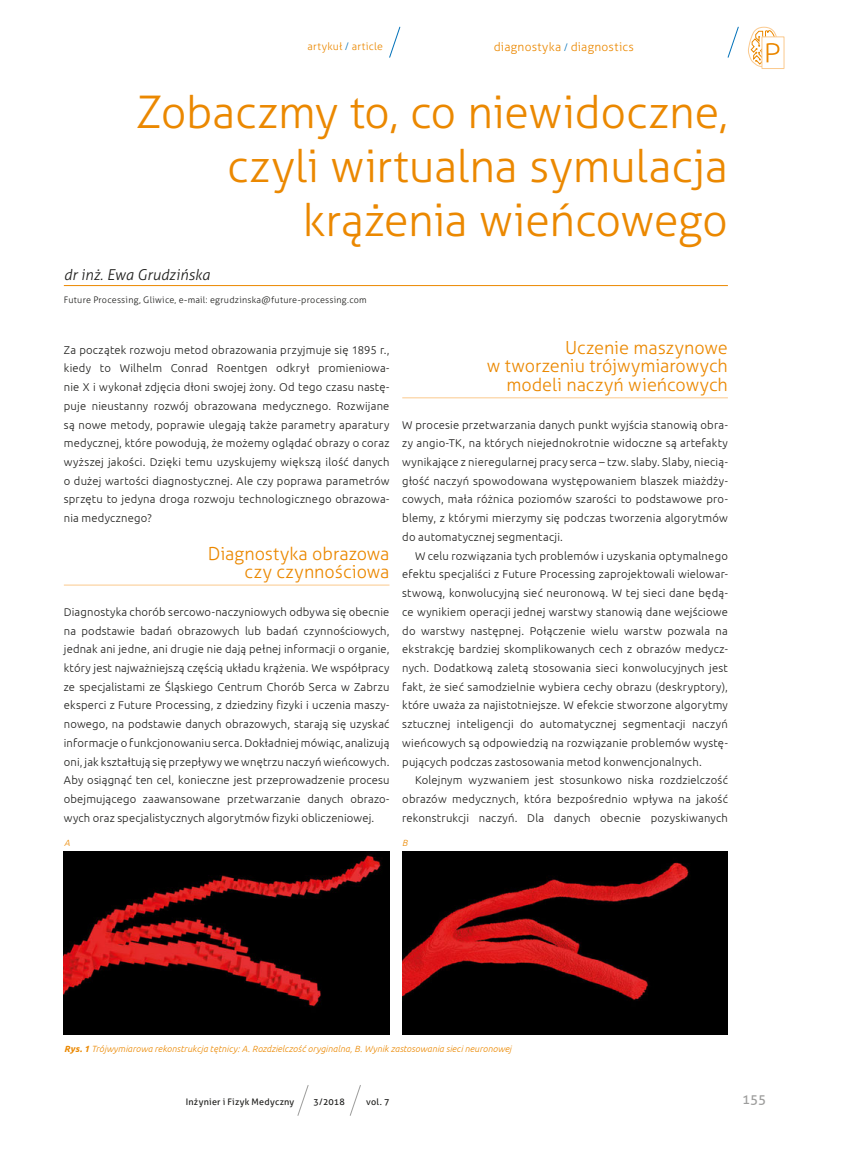
<style>
.page{position:relative;width:862px;height:1149px;background:#fff}
.page>*{position:absolute;margin:0;border:0;box-sizing:border-box;transform-origin:0 0}
.t1{font:300 45px/54px "Aller";letter-spacing:-.01em;color:#eb8800;text-align:right}
.t2{font:300 18px/18.8px "Aller";color:#eb8800;text-align:right}
.t3{font:italic 300 15px "Aller";letter-spacing:.005em;color:#1d1d1b}
.t4{font:13.5px "Aller";color:#9d9d9c}
.t5{font:300 12px "Aller";letter-spacing:.02em;color:#eb8800}
.t6{font:300 11.25px/18.8px "Ubuntu";letter-spacing:.015em;color:#1d1d1b;text-align:justify}
.t7{font:300 10.5px "Aller";letter-spacing:.025em;color:#eb8800}
.t8{font:italic 300 9px "Ubuntu";letter-spacing:.015em;color:#eb8800}
.t9{font:300 9px "Aller";letter-spacing:.025em;color:#1d1d1b}
.t10{font:9px "Aller";letter-spacing:.025em;color:#1d1d1b}
.s1{color:#0071b9}
.s2{font-size:10.5px;color:#0071b9}
.s3{font-weight:700}
</style>
<div class="page">
<svg style="left:297px;top:1085px;width:11px;height:30px"></svg>
<svg style="left:389px;top:26px;width:11px;height:32px"></svg>
<svg style="left:350px;top:1085px;width:10px;height:30px"></svg>
<svg style="left:727px;top:26px;width:53px;height:43px"></svg>
<hr style="left:64px;top:584px;width:325px;height:1px;background:#fbc98d">
<hr style="left:402px;top:397px;width:325px;height:1px;background:#fbc98d">
<hr style="left:64px;top:285px;width:663px;height:1px;background:#eb8800">
<img style="left:64px;top:851px;width:325px;height:183px">
<img style="left:402px;top:851px;width:325px;height:183px">
<p class="t7" style="left:307px;top:40px;width:77px">artykuł <span class="s1">/</span> article</p>
<p class="t5" style="left:493px;top:40px;width:142px">diagnostyka <span class="s2">/</span> diagnostics</p>
<h1 class="t1" style="left:137px;top:85px;width:592px">Zobaczmy to, co niewidoczne, czyli wirtualna symulacja krążenia wieńcowego</h1>
<h3 class="t3" style="left:64px;top:265px;width:148px">dr inż. Ewa Grudzińska</h3>
<p class="t9" style="left:64px;top:294px;width:304px">Future Processing, Gliwice, e-mail: egrudzinska@future-processing.com</p>
<p class="t6" style="left:64px;top:340px;width:327px">Za początek rozwoju metod obrazowania przyjmuje się 1895 r., kiedy to Wilhelm Conrad Roentgen odkrył promieniowa&shy;nie X i wykonał zdjęcia dłoni swojej żony. Od tego czasu nastę&shy;puje nieustanny rozwój obrazowana medycznego. Rozwijane są nowe metody, poprawie ulegają także parametry aparatury medycznej, które powodują, że możemy oglądać obrazy o coraz wyższej jakości. Dzięki temu uzyskujemy większą ilość danych o dużej wartości diagnostycznej. Ale czy poprawa parametrów sprzętu to jedyna droga rozwoju technologicznego obrazowa&shy;nia medycznego?</p>
<h2 class="t2" style="left:208px;top:543px;width:183px">Diagnostyka obrazowa czy czynnościowa</h2>
<p class="t6" style="left:64px;top:602px;width:327px">Diagnostyka chorób sercowo-naczyniowych odbywa się obecnie na podstawie badań obrazowych lub badań czynnościowych, jednak ani jedne, ani drugie nie dają pełnej informacji o organie, który jest najważniejszą częścią układu krążenia. We współpracy ze specjalistami ze Śląskiego Centrum Chorób Serca w Zabrzu eksperci z Future Processing, z dziedziny fizyki i uczenia maszy&shy;nowego, na podstawie danych obrazowych, starają się uzyskać informacje o funkcjonowaniu serca. Dokładniej mówiąc, analizują oni, jak kształtują się przepływy we wnętrzu naczyń wieńcowych.<br>Aby osiągnąć ten cel, konieczne jest przeprowadzenie procesu obejmującego zaawansowane przetwarzanie danych obrazo&shy;wych oraz specjalistycznych algorytmów fizyki obliczeniowej.</p>
<h2 class="t2" style="left:486px;top:338px;width:242px">Uczenie maszynowe<br>w tworzeniu trójwymiarowych modeli naczyń wieńcowych</h2>
<p class="t6" style="left:402px;top:415px;width:327px">W procesie przetwarzania danych punkt wyjścia stanowią obra&shy;zy angio-TK, na których niejednokrotnie widoczne są artefakty wynikające z nieregularnej pracy serca – tzw. slaby. Slaby, niecią&shy;głość naczyń spowodowana występowaniem blaszek miażdży&shy;cowych, mała różnica poziomów szarości to podstawowe pro&shy;blemy, z którymi mierzymy się podczas tworzenia algorytmów do automatycznej segmentacji.</p>
<p class="t6" style="left:402px;top:545px;width:327px;text-indent:13px">W celu rozwiązania tych problemów i uzyskania optymalnego efektu specjaliści z Future Processing zaprojektowali wielowar&shy;stwową, konwolucyjną sieć neuronową. W tej sieci dane będą&shy;ce wynikiem operacji jednej warstwy stanowią dane wejściowe do warstwy następnej. Połączenie wielu warstw pozwala na ekstrakcję bardziej skomplikowanych cech z obrazów medycz&shy;nych. Dodatkową zaletą stosowania sieci konwolucyjnych jest fakt, że sieć samodzielnie wybiera cechy obrazu (deskryptory), które uważa za najistotniejsze. W efekcie stworzone algorytmy sztucznej inteligencji do automatycznej segmentacji naczyń wieńcowych są odpowiedzią na rozwiązanie problemów wystę&shy;pujących podczas zastosowania metod konwencjonalnych.</p>
<p class="t6" style="left:402px;top:770px;width:327px;text-indent:13px">Kolejnym wyzwaniem jest stosunkowo niska rozdzielczość obrazów medycznych, która bezpośrednio wpływa na jakość rekonstrukcji naczyń. Dla danych obecnie pozyskiwanych</p>
<p class="t8" style="left:64px;top:837px;width:7px">A</p>
<p class="t8" style="left:402px;top:837px;width:7px">B</p>
<p class="t8" style="left:64px;top:1043px;width:448px"><span class="s3">Rys. 1</span> Trójwymiarowa rekonstrukcja tętnicy: A. Rozdzielczość oryginalna, B. Wynik zastosowania sieci neuronowej</p>
<p class="t10" style="left:185px;top:1095px;width:110px">Inżynier i Fizyk Medyczny</p>
<p class="t10" style="left:313px;top:1095px;width:33px">3/2018</p>
<p class="t10" style="left:366px;top:1095px;width:25px">vol. 7</p>
<p class="t4" style="left:741px;top:1090px;width:26px">155</p>
</div>
